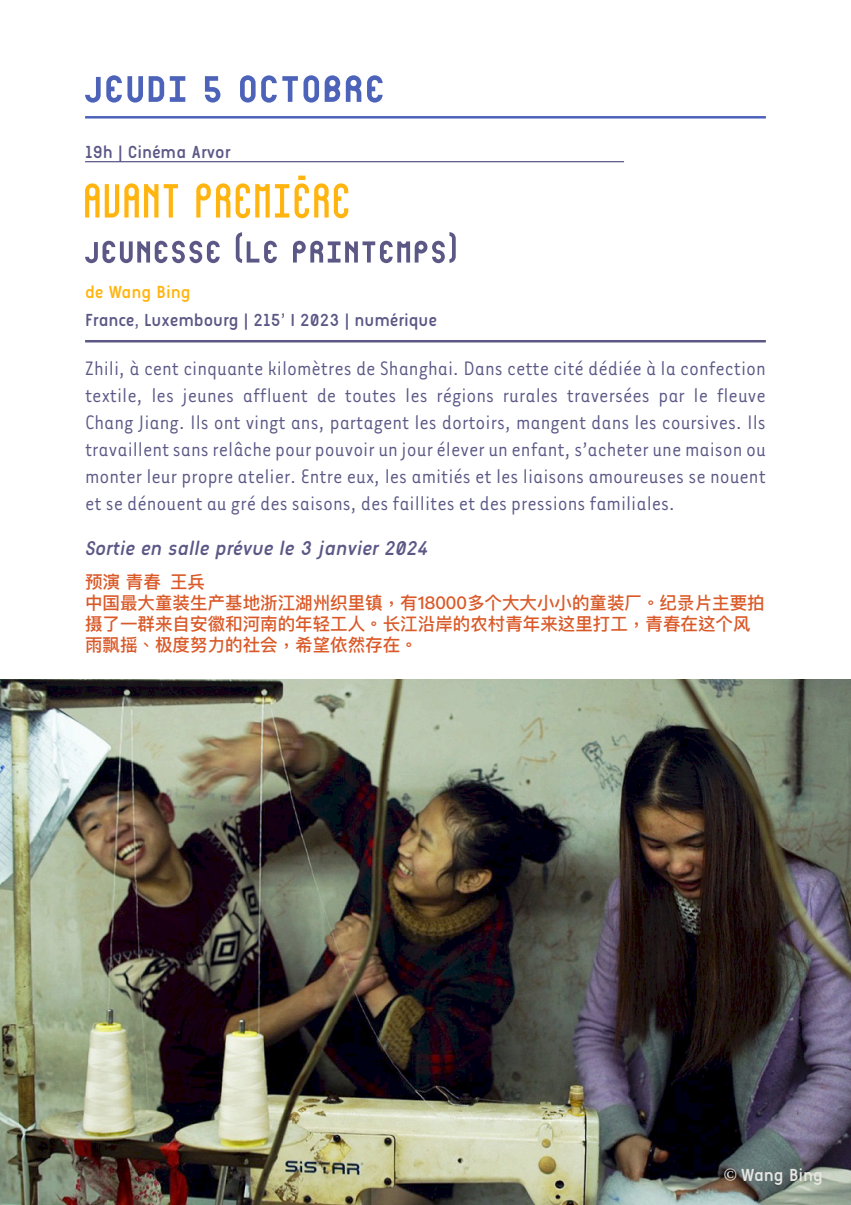
<style>
.page{position:relative;width:851px;height:1205px;background:#fff}
.page>*{position:absolute;margin:0;border:0;box-sizing:border-box;transform-origin:0 0}
.titre_structure{font:70px "brevedecomptoir 3";color:#4c63b9}
.type_d_event{font:65px "brevedecomptoir 3";color:#ffb40f}
.Titre_film{font:57.5px "brevedecomptoir 3";color:#5b5886}
.labeur{font:22.5px/27px "Tarzana Narrow";color:#5b5886;text-align:justify}
.Titre_film-2{font:italic 20px "Easyrounded";color:#5b5886}
.labeur_chinois{font:500 17.5px/21px "Ping Fang HK";color:#da5928}
.infos_films{font:17.5px "Easyrounded";color:#5b5886}
.dates{font:17.5px "Easyrounded";color:#5b5886}
.titre_film_chinois{font:17.5px "Easyrounded";color:#ffb40f}
.t1{font:17.5px "Easyrounded";color:#e8e6e3}
.s1{font-family:"Minion Pro";font-size:20px}
</style>
<div class="page">
<img style="left:0;top:680px;width:850px;height:525px">
<hr style="left:85px;top:116px;width:680px;height:3px;background:#4c63b9">
<hr style="left:85px;top:161px;width:539px;height:1px;background:#5b5886">
<hr style="left:85px;top:340px;width:680px;height:2px;background:#5b5886">
<p class="titre_structure" style="left:85px;top:37px;width:304px">jeudi 5 octobre</p>
<p class="dates" style="left:85px;top:142px;width:147px">19h | Cinéma Arvor</p>
<p class="type_d_event" style="left:85px;top:157px;width:270px">AVANT PREMIÈRE</p>
<p class="Titre_film" style="left:85px;top:209px;width:376px">jeunesse (le printemps)</p>
<p class="titre_film_chinois" style="left:85px;top:282px;width:107px">de Wang Bing</p>
<p class="infos_films" style="left:85px;top:310px;width:353px">France, Luxembourg | 215' I 2023 | numérique</p>
<p class="labeur" style="left:85px;top:354px;width:682px">Zhili, à cent cinquante kilomètres de Shanghai. Dans cette cité dédiée à la confection textile, les jeunes affluent de toutes les régions rurales traversées par le fleuve Chang Jiang. Ils ont vingt ans, partagent les dortoirs, mangent dans les coursives. Ils travaillent sans relâche pour pouvoir un jour élever un enfant, s’acheter une maison ou monter leur propre atelier. Entre eux, les amitiés et les liaisons amoureuses se nouent et se dénouent au gré des saisons, des faillites et des pressions familiales.</p>
<p class="Titre_film-2" style="left:85px;top:537px;width:348px">Sortie en salle prévue le 3 janvier 2024</p>
<p class="labeur_chinois" style="left:85px;top:571px;width:121px">预演 青春王兵</p>
<p class="labeur_chinois" style="left:85px;top:592px;width:681px">中国最大童装生产基地浙江湖州织里镇，有18000多个大大小小的童装厂。纪录片主要拍摄了一群来自安徽和河南的年轻工人。长江沿岸的农村青年来这里打工，青春在这个风雨飘摇、极度努力的社会，希望依然存在。</p>
<p class="t1" style="left:723px;top:1165px;width:101px"><span class="s1">©</span> Wang Bing</p>
</div>
